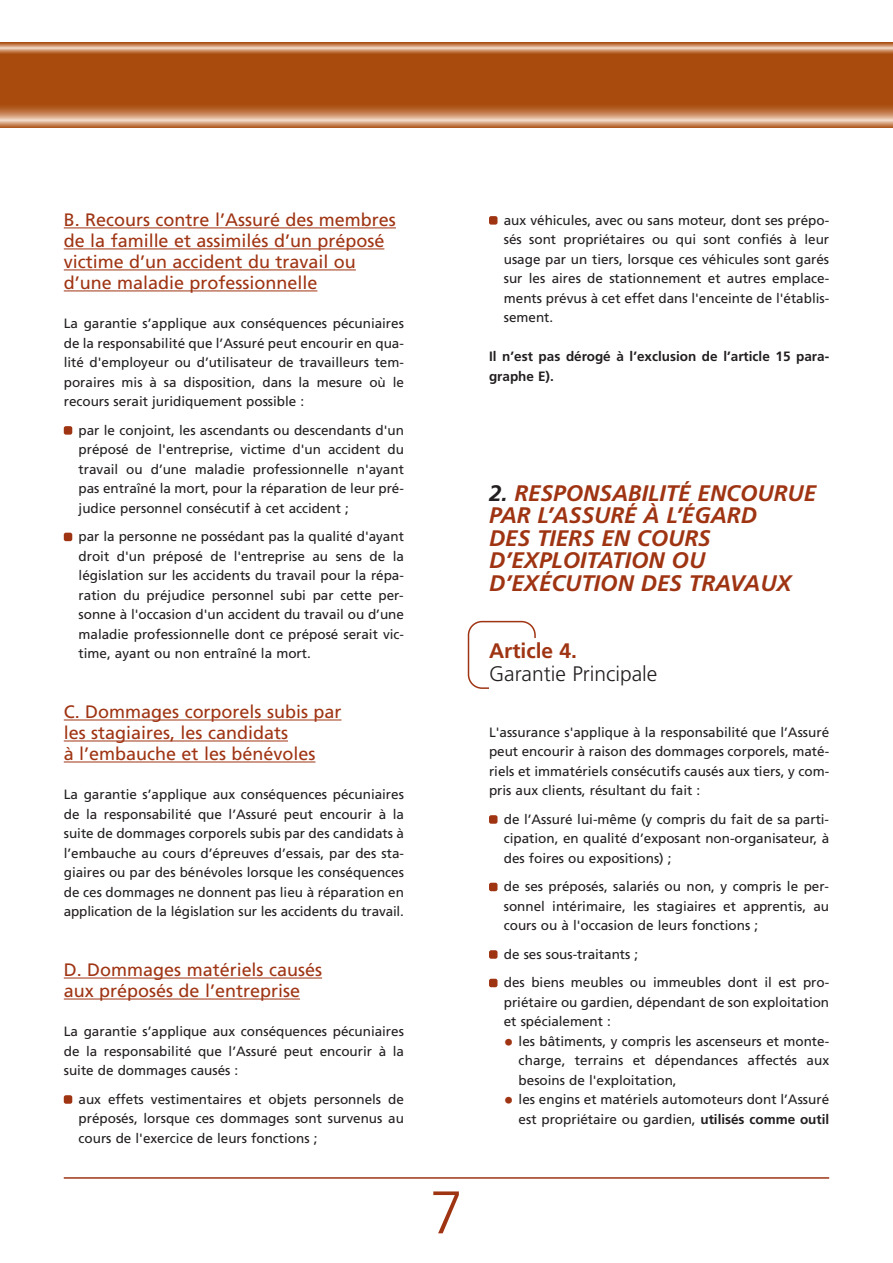
<style>
.page{position:relative;width:893px;height:1263px;background:#fff}
.page>*{position:absolute;margin:0;border:0;box-sizing:border-box;transform-origin:0 0}
.t1{font:300 60px "Frutiger";color:#9f3413}
.t2{font:italic 700 22.5px/22.5px "Frutiger";color:#9f3413}
.t3{font:300 21px "Frutiger";color:#231f20}
.t4{font:700 21px "Frutiger";color:#9f3413}
.t5{font:18px/21px "Frutiger";color:#9f3413}
.t6{font:13.5px/19.5px "Frutiger";color:#231f20;text-align:justify}
.t7{font:700 13.5px/19.5px "Frutiger";color:#231f20}
.s1{color:#231f20}
.s2{font-weight:700;font-size:19.5px;color:#9f3413}
.s3{font-weight:700}
</style>
<div class="page">
<svg style="left:468px;top:621px;width:68px;height:68px"></svg>
<div style="left:489px;top:638px;width:340px;height:62px;background:#fff"></div>
<hr style="left:64px;top:227px;width:332px;height:1px;background:#9f3413">
<hr style="left:64px;top:248px;width:320px;height:1px;background:#9f3413">
<hr style="left:64px;top:269px;width:292px;height:1px;background:#9f3413">
<hr style="left:64px;top:290px;width:253px;height:1px;background:#9f3413">
<hr style="left:64px;top:719px;width:277px;height:1px;background:#9f3413">
<hr style="left:64px;top:740px;width:224px;height:1px;background:#9f3413">
<hr style="left:64px;top:761px;width:251px;height:1px;background:#9f3413">
<hr style="left:64px;top:977px;width:258px;height:1px;background:#9f3413">
<hr style="left:64px;top:998px;width:236px;height:1px;background:#9f3413">
<div style="left:64px;top:1095px;width:8px;height:9px;background:#9f3413;border-radius:2px"></div>
<div style="left:64px;top:533px;width:8px;height:8px;background:#9f3413;border-radius:2px"></div>
<div style="left:64px;top:426px;width:8px;height:9px;background:#9f3413;border-radius:2px"></div>
<div style="left:489px;top:979px;width:8px;height:8px;background:#9f3413;border-radius:2px"></div>
<div style="left:489px;top:950px;width:8px;height:9px;background:#9f3413;border-radius:2px"></div>
<div style="left:489px;top:883px;width:8px;height:8px;background:#9f3413;border-radius:2px"></div>
<div style="left:489px;top:815px;width:8px;height:9px;background:#9f3413;border-radius:2px"></div>
<div style="left:489px;top:216px;width:8px;height:9px;background:#9f3413;border-radius:2px"></div>
<hr style="left:64px;top:1177px;width:765px;height:2px;background:#9f3413">
<img style="left:0;top:42px;width:893px;height:86px">
<h3 class="t5" style="left:64px;top:211px;width:334px">B. Recours contre l’Assuré des membres de la famille et assimilés d’un préposé victime d’un accident du travail ou d’une maladie professionnelle</h3>
<p class="t6" style="left:64px;top:315px;width:342px">La garantie s’applique aux conséquences pécuniaires de la responsabilité que l’Assuré peut encourir en qua&shy;lité d'employeur ou d’utilisateur de travailleurs tem&shy;poraires mis à sa disposition, dans la mesure où le recours serait juridiquement possible :</p>
<p class="t6" style="left:79px;top:421px;width:327px">par le conjoint, les ascendants ou descendants d'un préposé de l'entreprise, victime d'un accident du travail ou d’une maladie professionnelle n'ayant pas entraîné la mort, pour la réparation de leur pré&shy;judice personnel consécutif à cet accident ;</p>
<p class="t6" style="left:79px;top:528px;width:327px">par la personne ne possédant pas la qualité d'ayant droit d'un préposé de l'entreprise au sens de la législation sur les accidents du travail pour la répa&shy;ration du préjudice personnel subi par cette per&shy;sonne à l'occasion d'un accident du travail ou d’une maladie professionnelle dont ce préposé serait vic&shy;time, ayant ou non entraîné la mort.</p>
<h3 class="t5" style="left:64px;top:703px;width:279px">C. Dommages corporels subis par les stagiaires, les candidats<br>à l’embauche et les bénévoles</h3>
<p class="t6" style="left:64px;top:786px;width:342px">La garantie s’applique aux conséquences pécuniaires de la responsabilité que l’Assuré peut encourir à la suite de dommages corporels subis par des candidats à l’embauche au cours d’épreuves d’essais, par des sta&shy;giaires ou par des bénévoles lorsque les conséquences de ces dommages ne donnent pas lieu à réparation en application de la législation sur les accidents du travail.</p>
<h3 class="t5" style="left:64px;top:961px;width:260px">D. Dommages matériels causés aux préposés de l’entreprise</h3>
<p class="t6" style="left:64px;top:1023px;width:342px">La garantie s’applique aux conséquences pécuniaires de la responsabilité que l’Assuré peut encourir à la suite de dommages causés :</p>
<p class="t6" style="left:79px;top:1090px;width:327px">aux effets vestimentaires et objets personnels de préposés, lorsque ces dommages sont survenus au cours de l'exercice de leurs fonctions ;</p>
<h1 class="t1" style="left:430px;top:1188px;width:35px">7</h1>
<p class="t6" style="left:504px;top:211px;width:327px">aux véhicules, avec ou sans moteur, dont ses prépo&shy;sés sont propriétaires ou qui sont confiés à leur usage par un tiers, lorsque ces véhicules sont garés sur les aires de stationnement et autres emplace&shy;ments prévus à cet effet dans l'enceinte de l'établis&shy;sement.</p>
<p class="t7" style="left:489px;top:348px;width:342px">Il n’est pas dérogé à l’exclusion de l’article 15 para&shy;graphe E).</p>
<h2 class="t2" style="left:489px;top:483px;width:329px"><span class="s1">2.</span> RESPONSABILITÉ ENCOURUE<br>PAR L’ASSURÉ À L’ÉGARD<br>DES TIERS EN COURS<br>D’EXPLOITATION OU<br>D’EXÉCUTION DES TRAVAUX</h2>
<h3 class="t4" style="left:489px;top:642px;width:90px">Article 4.</h3>
<h3 class="t3" style="left:489px;top:665px;width:170px">Garantie Principale</h3>
<p class="t6" style="left:489px;top:723px;width:342px">L'assurance s'applique à la responsabilité que l’Assuré peut encourir à raison des dommages corporels, maté&shy;riels et immatériels consécutifs causés aux tiers, y com&shy;pris aux clients, résultant du fait :</p>
<p class="t6" style="left:504px;top:810px;width:327px">de l’Assuré lui-même (y compris du fait de sa parti&shy;cipation, en qualité d’exposant non-organisateur, à des foires ou expositions) ;</p>
<p class="t6" style="left:504px;top:878px;width:327px">de ses préposés, salariés ou non, y compris le per&shy;sonnel intérimaire, les stagiaires et apprentis, au cours ou à l'occasion de leurs fonctions ;</p>
<p class="t6" style="left:504px;top:941px;width:327px;line-height:28.5px">de ses sous-traitants ;<br>des biens meubles ou immeubles dont il est pro-</p>
<p class="t6" style="left:504px;top:993px;width:327px">priétaire ou gardien, dépendant de son exploitation et spécialement :</p>
<p class="t6" style="left:519px;top:1032px;width:312px;text-indent:-15px"><span class="s2">•</span> les bâtiments, y compris les ascenseurs et monte&shy;charge, terrains et dépendances affectés aux besoins de l'exploitation,</p>
<p class="t6" style="left:504px;top:1091px;width:327px;text-align:right"><span class="s2">•</span> les engins et matériels automoteurs dont l’Assuré est propriétaire ou gardien, <span class="s3">utilisés comme outil</span></p>
</div>
